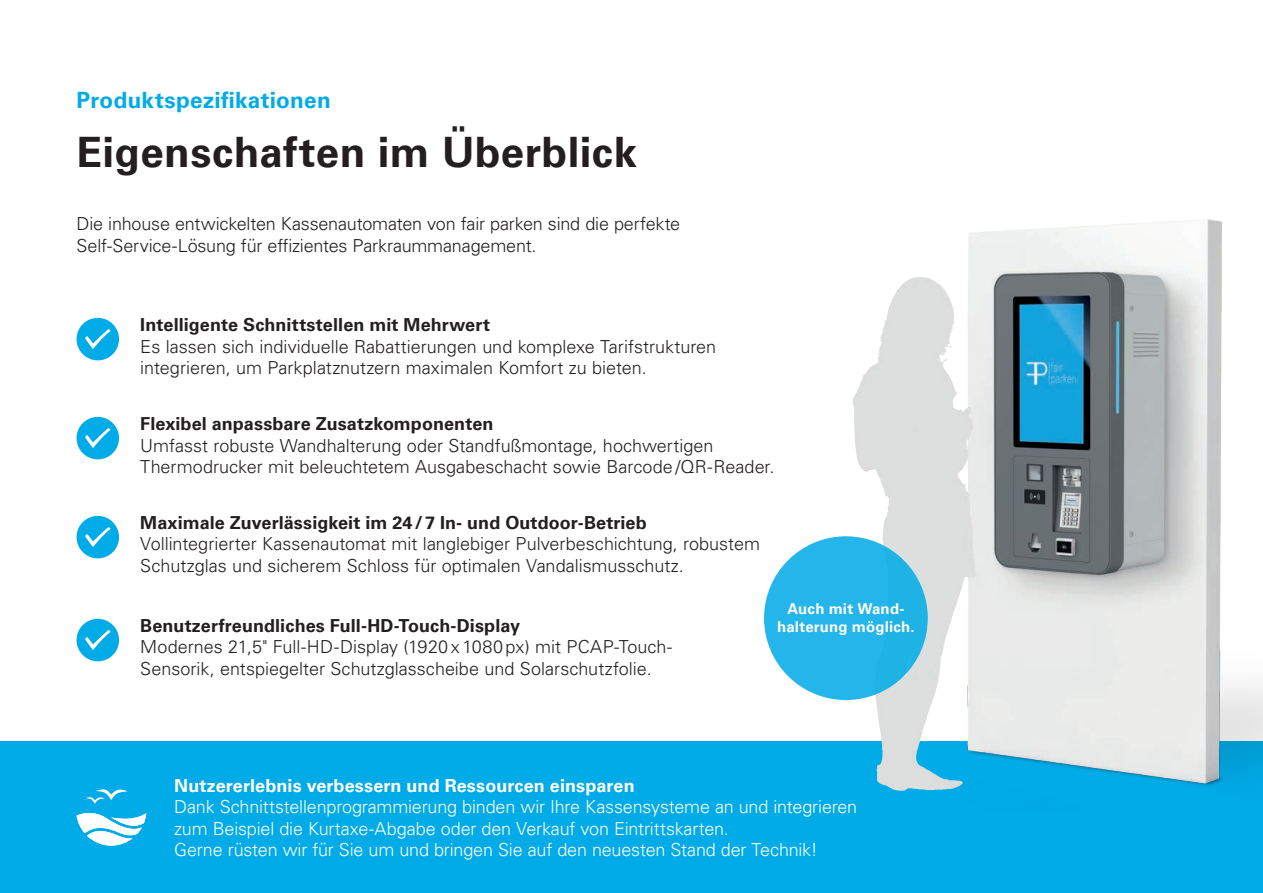
<style>
.page{position:relative;width:1263px;height:893px;background:#fff}
.page>*{position:absolute;margin:0;border:0;box-sizing:border-box;transform-origin:0 0}
.t1{font:700 42px "Univers LT Pro 65";letter-spacing:.01em;color:#231f20}
.t2{font:700 22.5px "Univers LT Pro 65";letter-spacing:.015em;color:#00abe7}
.t3{font:300 18px/21.6px "Univers LT Pro 45";color:#231f20}
.t4{font:300 18px/21.6px "Univers LT Pro 45";letter-spacing:-.01em;color:#fff}
.t5{font:700 18px "Univers LT Pro 65";letter-spacing:.005em;color:#231f20}
.t6{font:700 18px "Univers LT Pro 65";letter-spacing:.005em;color:#fff}
.t7{font:700 15px/18px "Univers LT Pro 65";letter-spacing:.01em;color:#fff;text-align:center}
</style>
<div class="page">
<div style="left:77px;top:516px;width:42px;height:42px;background:#00abe7;border-radius:50%"></div>
<svg style="left:85px;top:527px;width:25px;height:20px"></svg>
<div style="left:77px;top:619px;width:42px;height:42px;background:#00abe7;border-radius:50%"></div>
<svg style="left:85px;top:630px;width:25px;height:20px"></svg>
<div style="left:77px;top:417px;width:42px;height:42px;background:#00abe7;border-radius:50%"></div>
<svg style="left:85px;top:428px;width:25px;height:20px"></svg>
<div style="left:77px;top:318px;width:42px;height:42px;background:#00abe7;border-radius:50%"></div>
<svg style="left:85px;top:329px;width:25px;height:20px"></svg>
<div style="left:0;top:742px;width:1263px;height:151px;background:#00abe7"></div>
<svg style="left:77px;top:812px;width:69px;height:34px"></svg>
<svg style="left:86px;top:789px;width:42px;height:15px"></svg>
<img style="left:791px;top:219px;width:472px;height:572px">
<div style="left:764px;top:536px;width:164px;height:164px;background:#24b6ea;border-radius:50%"></div>
<p class="t2" style="left:77px;top:84px;width:256px">Produktspezifikationen</p>
<h1 class="t1" style="left:77px;top:122px;width:562px">Eigenschaften im Überblick</h1>
<p class="t3" style="left:77px;top:213px;width:605px">Die inhouse entwickelten Kassenautomaten von fair parken sind die perfekte<br>Self-Service-Lösung für effizientes Parkraummanagement.</p>
<p class="t5" style="left:140px;top:312px;width:351px">Intelligente Schnittstellen mit Mehrwert</p>
<p class="t3" style="left:140px;top:335px;width:577px">Es lassen sich individuelle Rabattierungen und komplexe Tarifstrukturen integrieren, um Parkplatznutzern maximalen Komfort zu bieten.</p>
<p class="t5" style="left:140px;top:411px;width:355px">Flexibel anpassbare Zusatzkomponenten</p>
<p class="t3" style="left:140px;top:434px;width:636px">Umfasst robuste Wandhalterung oder Standfußmontage, hochwertigen<br>Thermodrucker mit beleuchtetem Ausgabeschacht sowie Barcode /QR-Reader.</p>
<p class="t5" style="left:140px;top:510px;width:508px">Maximale Zuverlässigkeit im 24/7 In- und Outdoor-Betrieb</p>
<p class="t3" style="left:140px;top:533px;width:621px">Vollintegrierter Kassenautomat mit langlebiger Pulverbeschichtung, robustem<br>Schutzglas und sicherem Schloss für optimalen Vandalismusschutz.</p>
<p class="t5" style="left:140px;top:613px;width:381px">Benutzerfreundliches Full-HD-Touch-Display</p>
<p class="t3" style="left:140px;top:636px;width:533px">Modernes 21,5" Full-HD-Display (1920 x 1080 px) mit PCAP-Touch-<br>Sensorik, entspiegelter Schutzglasscheibe und Solarschutzfolie.</p>
<p class="t7" style="left:777px;top:599px;width:139px">Auch mit Wand&shy;halterung möglich.</p>
<p class="t6" style="left:174px;top:772px;width:462px">Nutzererlebnis verbessern und Ressourcen einsparen</p>
<p class="t4" style="left:174px;top:795px;width:684px">Dank Schnittstellenprogrammierung binden wir Ihre Kassensysteme an und integrieren zum Beispiel die Kurtaxe-Abgabe oder den Verkauf von Eintrittskarten.<br>Gerne rüsten wir für Sie um und bringen Sie auf den neuesten Stand der Technik!</p>
</div>
